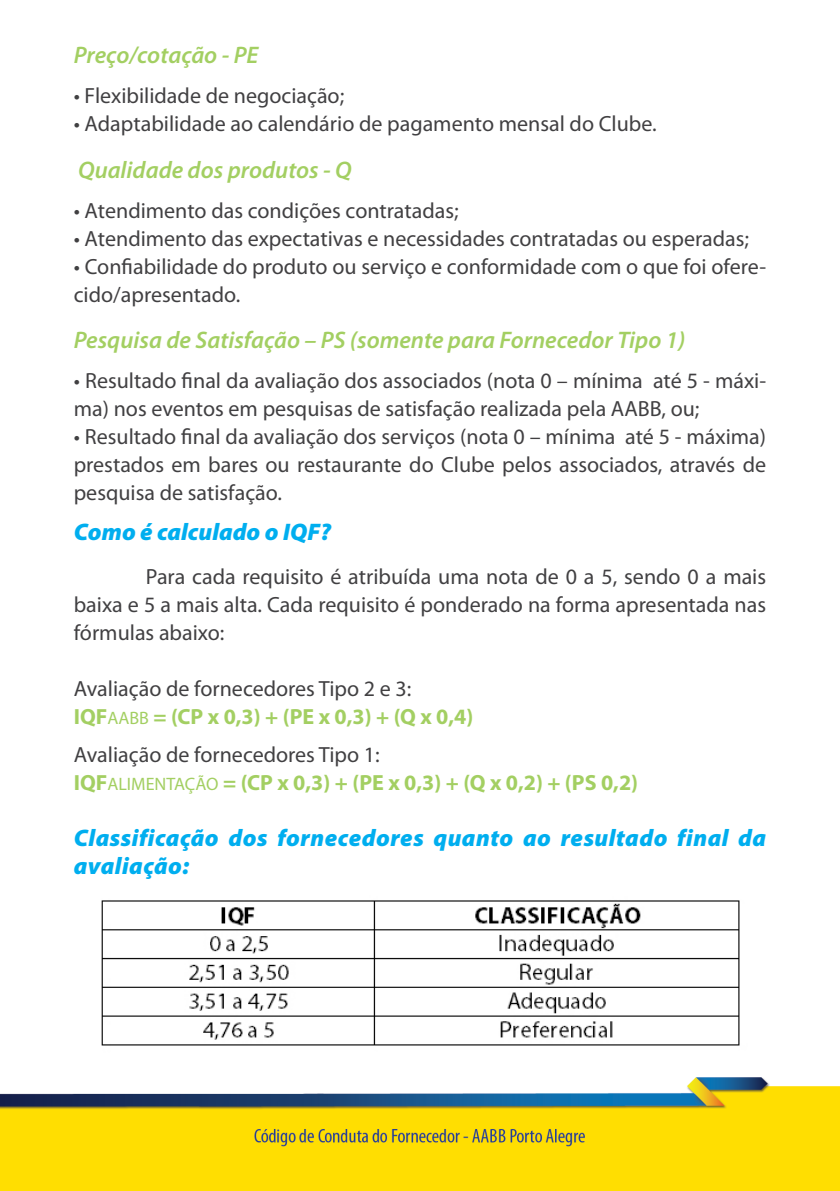
<style>
.page{position:relative;width:840px;height:1191px;background:#fff}
.page>*{position:absolute;margin:0;border:0;box-sizing:border-box;transform-origin:0 0}
.t1{font:italic 600 24px "Myriad Pro";color:#a3cf62}
.t2{font:italic 900 24px/28px "Myriad Pro";letter-spacing:.02em;color:#00aeef}
.t3{font:italic 900 24px "Myriad Pro";color:#00aeef}
.t4{font:22px/28px "Myriad Pro";color:#414042}
.t5{font:700 22px/28px "Myriad Pro";color:#a3cf62}
.s1{font-weight:700;color:#a3cf62}
.s2{font-size:18px;color:#a3cf62}
.s3{font-weight:400;color:#414042}
.s4{font-weight:400;font-size:18px}
</style>
<div class="page">
<img style="left:0;top:1077px;width:839px;height:114px">
<img style="left:101px;top:900px;width:639px;height:146px">
<p class="t1" style="left:74px;top:40px;width:186px">Preço/cotação - PE</p>
<p class="t4" style="left:74px;top:81px;width:272px">• Flexibilidade de negociação;</p>
<p class="t4" style="left:74px;top:109px;width:584px">• Adaptabilidade ao calendário de pagamento mensal do Clube.</p>
<p class="t1" style="left:78px;top:155px;width:275px">Qualidade dos produtos - Q</p>
<p class="t4" style="left:74px;top:196px;width:386px">• Atendimento das condições contratadas;</p>
<p class="t4" style="left:74px;top:224px;width:676px">• Atendimento das expectativas e necessidades contratadas ou esperadas;</p>
<p class="t4" style="left:74px;top:252px;width:693px">• Confiabilidade do produto ou serviço e conformidade com o que foi ofere&shy;cido/apresentado.</p>
<p class="t1" style="left:74px;top:325px;width:613px">Pesquisa de Satisfação – PS (somente para Fornecedor Tipo 1)</p>
<p class="t4" style="left:74px;top:366px;width:693px">• Resultado final da avaliação dos associados (nota 0 – mínima até 5 - máxi&shy;ma) nos eventos em pesquisas de satisfação realizada pela AABB, ou;</p>
<p class="t4" style="left:74px;top:422px;width:693px;text-align:justify">• Resultado final da avaliação dos serviços (nota 0 – mínima até 5 - máxima) prestados em bares ou restaurante do Clube pelos associados, através de pesquisa de satisfação.</p>
<p class="t3" style="left:74px;top:518px;width:259px">Como é calculado o IQF?</p>
<p class="t4" style="left:74px;top:562px;width:693px;text-align:justify;text-indent:72px">Para cada requisito é atribuída uma nota de 0 a 5, sendo 0 a mais baixa e 5 a mais alta. Cada requisito é ponderado na forma apresentada nas fórmulas abaixo:</p>
<p class="t4" style="left:74px;top:674px;width:401px">Avaliação de fornecedores Tipo 2 e 3:<br><span class="s1">IQF</span><span class="s2">AABB</span> <span class="s1">= (CP x 0,3) + (PE x 0,3) + (Q x 0,4)</span></p>
<p class="t5" style="left:74px;top:739px;width:565px"><span class="s3">Avaliação de fornecedores Tipo 1:<br></span>IQF<span class="s4">ALIMENTAÇÃO</span> = (CP x 0,3) + (PE x 0,3) + (Q x 0,2) + (PS 0,2)</p>
<p class="t2" style="left:74px;top:824px;width:693px">Classificação dos fornecedores quanto ao resultado final da avaliação:</p>
</div>
